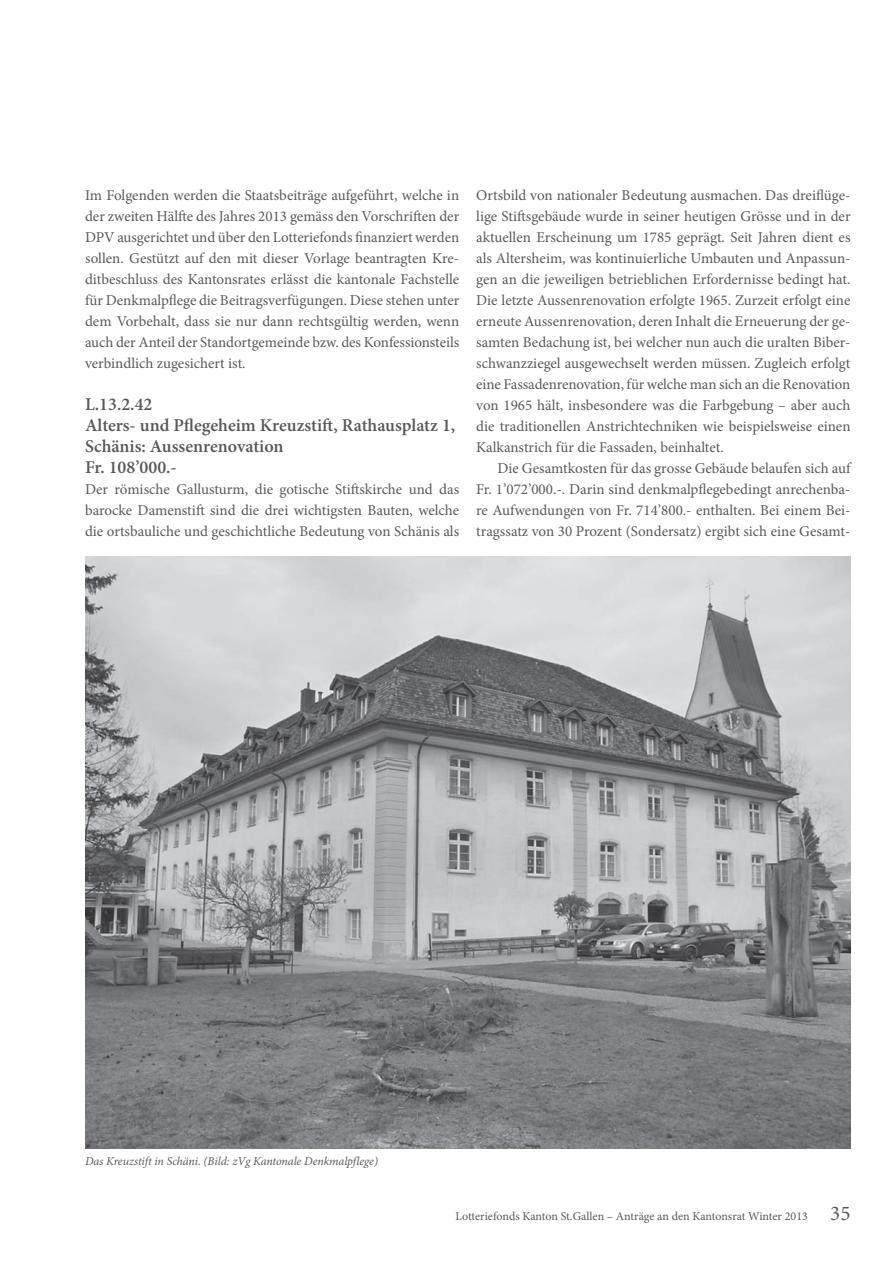
<style>
.page{position:relative;width:893px;height:1263px;background:#fff}
.page>*{position:absolute;margin:0;border:0;box-sizing:border-box;transform-origin:0 0}
.t1{font:600 18px/21px "Minion Pro";color:#58595b}
.t2{font:15px/21px "Minion Pro";color:#58595b;text-align:justify}
.t3{font:12px "Minion Pro";letter-spacing:-.005em;color:#58595b}
.t4{font:italic 12px "Minion Pro";letter-spacing:-.01em;color:#58595b}
.s1{font-size:21px}
</style>
<div class="page">
<img style="left:85px;top:557px;width:765px;height:592px">
<p class="t2" style="left:85px;top:186px;width:376px">Im Folgenden werden die Staatsbeiträge aufgeführt, welche in der zweiten Hälfte des Jahres 2013 gemäss den Vorschriften der DPV ausgerichtet und über den Lotteriefonds finanziert werden sollen. Gestützt auf den mit dieser Vorlage beantragten Kre&shy;ditbeschluss des Kantonsrates erlässt die kantonale Fachstelle für Denkmalpflege die Beitragsverfügungen. Diese stehen unter dem Vorbehalt, dass sie nur dann rechtsgültig werden, wenn auch der Anteil der Standortgemeinde bzw. des Konfessionsteils verbindlich zugesichert ist.</p>
<p class="t1" style="left:85px;top:395px;width:372px">L.13.2.42<br>Alters- und Pflegeheim Kreuzstift, Rathausplatz 1,<br>Schänis: Aussenrenovation<br>Fr. 108’000.-</p>
<p class="t2" style="left:85px;top:480px;width:376px">Der römische Gallusturm, die gotische Stiftskirche und das barocke Damenstift sind die drei wichtigsten Bauten, welche die ortsbauliche und geschichtliche Bedeutung von Schänis als</p>
<p class="t2" style="left:476px;top:186px;width:376px">Ortsbild von nationaler Bedeutung ausmachen. Das dreiflüge&shy;lige Stiftsgebäude wurde in seiner heutigen Grösse und in der aktuellen Erscheinung um 1785 geprägt. Seit Jahren dient es als Altersheim, was kontinuierliche Umbauten und Anpassun&shy;gen an die jeweiligen betrieblichen Erfordernisse bedingt hat.<br>Die letzte Aussenrenovation erfolgte 1965. Zurzeit erfolgt eine erneute Aussenrenovation, deren Inhalt die Erneuerung der ge&shy;samten Bedachung ist, bei welcher nun auch die uralten Biber&shy;schwanzziegel ausgewechselt werden müssen. Zugleich erfolgt eine Fassadenrenovation, für welche man sich an die Renovation von 1965 hält, insbesondere was die Farbgebung – aber auch die traditionellen Anstrichtechniken wie beispielsweise einen Kalkanstrich für die Fassaden, beinhaltet.</p>
<p class="t2" style="left:476px;top:459px;width:376px;text-indent:21px">Die Gesamtkosten für das grosse Gebäude belaufen sich auf Fr. 1’072’000.-. Darin sind denkmalpflegebedingt anrechenba&shy;re Aufwendungen von Fr. 714’800.- enthalten. Bei einem Bei&shy;tragssatz von 30 Prozent (Sondersatz) ergibt sich eine Gesamt-</p>
<p class="t4" style="left:85px;top:1156px;width:295px">Das Kreuzstift in Schäni. (Bild: zVg Kantonale Denkmalpflege)</p>
<p class="t3" style="left:455px;top:1212px;width:396px">Lotteriefonds Kanton St.Gallen – Anträge an den Kantonsrat Winter 2013 <span class="s1">35</span></p>
</div>
